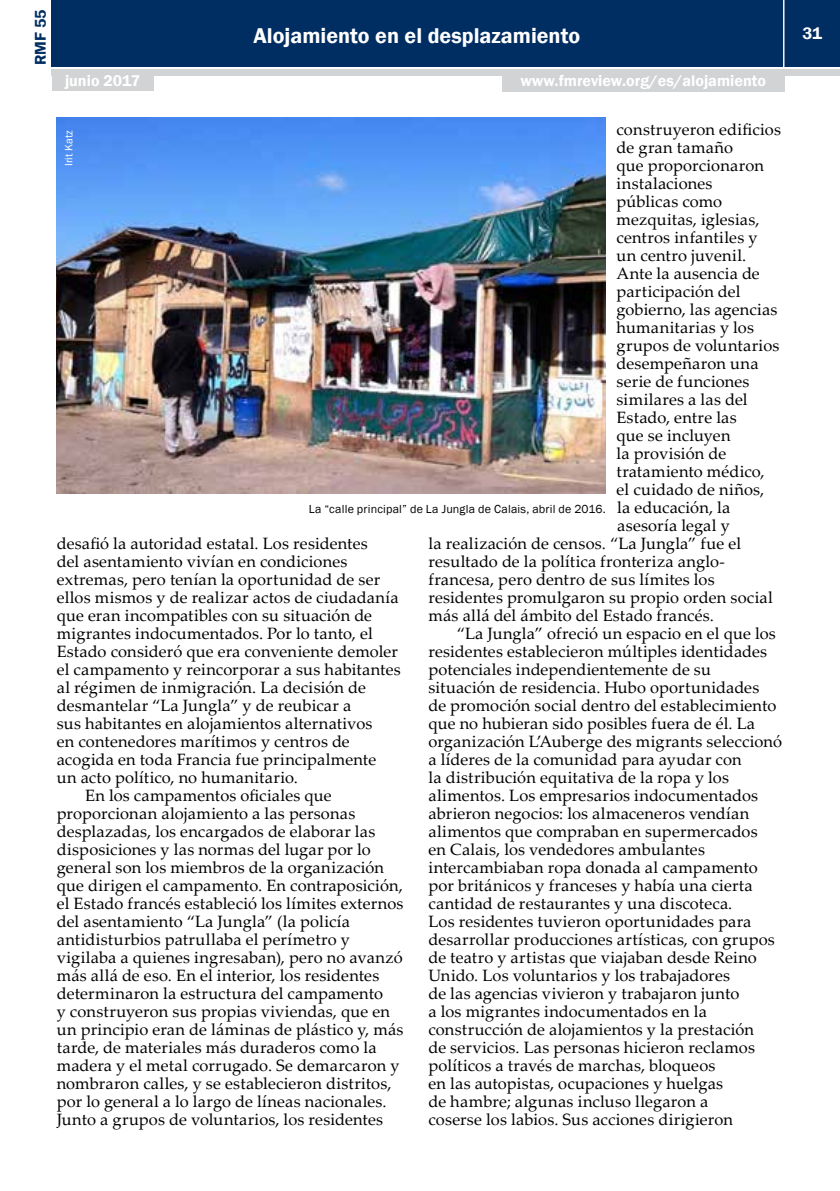
<style>
.page{position:relative;width:840px;height:1191px;background:#fff}
.page>*{position:absolute;margin:0;border:0;box-sizing:border-box;transform-origin:0 0}
.t1{font:600 22px "Franklin Gothic";color:#fff}
.t2{font:600 17px "Franklin Gothic";color:#fff}
.t3{font:16.4px "Palatino Linotype";letter-spacing:.01em;color:#000}
.t4{font:600 16px "Franklin Gothic";color:#fff}
.t5{font:600 16px "Franklin Gothic";color:#002d62}
.t6{font:12px "Franklin Gothic";letter-spacing:.015em;color:#000}
.t7{font:11px "Franklin Gothic";color:#fff}
</style>
<div class="page">
<div style="left:52px;top:0;width:787px;height:66px;background:#002d62"></div>
<div style="left:52px;top:69px;width:787px;height:6px;background:#d1d3d4"></div>
<hr style="left:782px;top:0;width:2px;height:68px;background:#fff">
<div style="left:52px;top:73px;width:101px;height:18px;background:#d1d3d4"></div>
<div style="left:501px;top:74px;width:283px;height:18px;background:#d1d3d4"></div>
<img style="left:57px;top:118px;width:547px;height:375px">
<p class="t5" style="left:31px;top:65px;width:57px;rotate:-90deg">RMF 55</p>
<h1 class="t1" style="left:253px;top:22px;width:328px">Alojamiento en el desplazamiento</h1>
<p class="t4" style="left:65px;top:71px;width:77px">junio 2017</p>
<p class="t4" style="left:520px;top:71px;width:247px">www.fmreview.org/es/alojamiento</p>
<p class="t3" style="left:616px;top:117px;width:166px">construyeron edificios</p>
<p class="t3" style="left:616px;top:135px;width:118px">de gran tamaño</p>
<p class="t3" style="left:616px;top:153px;width:149px">que proporcionaron</p>
<p class="t3" style="left:616px;top:171px;width:97px">instalaciones</p>
<p class="t3" style="left:616px;top:189px;width:107px">públicas como</p>
<p class="t3" style="left:616px;top:207px;width:144px">mezquitas, iglesias,</p>
<p class="t3" style="left:616px;top:225px;width:142px">centros infantiles y</p>
<p class="t3" style="left:616px;top:243px;width:131px">un centro juvenil.</p>
<p class="t3" style="left:616px;top:261px;width:145px">Ante la ausencia de</p>
<p class="t3" style="left:616px;top:279px;width:125px">participación del</p>
<p class="t3" style="left:616px;top:297px;width:162px">gobierno, las agencias</p>
<p class="t3" style="left:616px;top:315px;width:139px">humanitarias y los</p>
<p class="t3" style="left:616px;top:333px;width:164px">grupos de voluntarios</p>
<p class="t3" style="left:616px;top:351px;width:143px">desempeñaron una</p>
<p class="t3" style="left:616px;top:369px;width:134px">serie de funciones</p>
<p class="t3" style="left:616px;top:387px;width:133px">similares a las del</p>
<p class="t3" style="left:616px;top:405px;width:122px">Estado, entre las</p>
<p class="t3" style="left:616px;top:423px;width:115px">que se incluyen</p>
<p class="t3" style="left:616px;top:442px;width:111px">la provisión de</p>
<p class="t3" style="left:616px;top:460px;width:150px">tratamiento médico,</p>
<p class="t3" style="left:616px;top:478px;width:149px">el cuidado de niños,</p>
<p class="t3" style="left:617px;top:496px;width:115px">la educación, la</p>
<p class="t3" style="left:617px;top:514px;width:114px">asesoría legal y</p>
<p class="t3" style="left:428px;top:532px;width:314px">la realización de censos. “La Jungla” fue el</p>
<p class="t3" style="left:428px;top:550px;width:298px">resultado de la política fronteriza anglo-</p>
<p class="t3" style="left:428px;top:568px;width:288px">francesa, pero dentro de sus límites los</p>
<p class="t3" style="left:428px;top:586px;width:346px">residentes promulgaron su propio orden social</p>
<p class="t3" style="left:428px;top:604px;width:287px">más allá del ámbito del Estado francés.</p>
<p class="t3" style="left:456px;top:622px;width:320px">“La Jungla” ofreció un espacio en el que los</p>
<p class="t3" style="left:428px;top:640px;width:340px">residentes establecieron múltiples identidades</p>
<p class="t3" style="left:428px;top:658px;width:284px">potenciales independientemente de su</p>
<p class="t3" style="left:428px;top:676px;width:332px">situación de residencia. Hubo oportunidades</p>
<p class="t3" style="left:428px;top:694px;width:349px">de promoción social dentro del establecimiento</p>
<p class="t3" style="left:428px;top:712px;width:328px">que no hubieran sido posibles fuera de él. La</p>
<p class="t3" style="left:428px;top:730px;width:355px">organización L’Auberge des migrants seleccionó</p>
<p class="t3" style="left:428px;top:748px;width:314px">a líderes de la comunidad para ayudar con</p>
<p class="t3" style="left:428px;top:766px;width:302px">la distribución equitativa de la ropa y los</p>
<p class="t3" style="left:428px;top:784px;width:331px">alimentos. Los empresarios indocumentados</p>
<p class="t3" style="left:428px;top:802px;width:322px">abrieron negocios: los almaceneros vendían</p>
<p class="t3" style="left:428px;top:820px;width:330px">alimentos que compraban en supermercados</p>
<p class="t3" style="left:428px;top:838px;width:278px">en Calais, los vendedores ambulantes</p>
<p class="t3" style="left:428px;top:856px;width:330px">intercambiaban ropa donada al campamento</p>
<p class="t3" style="left:428px;top:874px;width:326px">por británicos y franceses y había una cierta</p>
<p class="t3" style="left:428px;top:892px;width:305px">cantidad de restaurantes y una discoteca.</p>
<p class="t3" style="left:428px;top:910px;width:324px">Los residentes tuvieron oportunidades para</p>
<p class="t3" style="left:428px;top:928px;width:348px">desarrollar producciones artísticas, con grupos</p>
<p class="t3" style="left:428px;top:946px;width:330px">de teatro y artistas que viajaban desde Reino</p>
<p class="t3" style="left:428px;top:964px;width:303px">Unido. Los voluntarios y los trabajadores</p>
<p class="t3" style="left:428px;top:982px;width:312px">de las agencias vivieron y trabajaron junto</p>
<p class="t3" style="left:428px;top:1000px;width:280px">a los migrantes indocumentados en la</p>
<p class="t3" style="left:428px;top:1018px;width:327px">construcción de alojamientos y la prestación</p>
<p class="t3" style="left:428px;top:1036px;width:328px">de servicios. Las personas hicieron reclamos</p>
<p class="t3" style="left:428px;top:1054px;width:288px">políticos a través de marchas, bloqueos</p>
<p class="t3" style="left:428px;top:1072px;width:296px">en las autopistas, ocupaciones y huelgas</p>
<p class="t3" style="left:428px;top:1090px;width:281px">de hambre; algunas incluso llegaron a</p>
<p class="t3" style="left:428px;top:1108px;width:306px">coserse los labios. Sus acciones dirigieron</p>
<p class="t7" style="left:62px;top:166px;width:37px;rotate:-90deg">Irit Katz</p>
<p class="t6" style="left:309px;top:502px;width:298px">La “calle principal” de La Jungla de Calais, abril de 2016.</p>
<p class="t3" style="left:57px;top:531px;width:312px">desafió la autoridad estatal. Los residentes</p>
<p class="t3" style="left:57px;top:549px;width:292px">del asentamiento vivían en condiciones</p>
<p class="t3" style="left:57px;top:567px;width:325px">extremas, pero tenían la oportunidad de ser</p>
<p class="t3" style="left:57px;top:585px;width:343px">ellos mismos y de realizar actos de ciudadanía</p>
<p class="t3" style="left:57px;top:603px;width:317px">que eran incompatibles con su situación de</p>
<p class="t3" style="left:57px;top:621px;width:317px">migrantes indocumentados. Por lo tanto, el</p>
<p class="t3" style="left:57px;top:639px;width:342px">Estado consideró que era conveniente demoler</p>
<p class="t3" style="left:57px;top:657px;width:345px">el campamento y reincorporar a sus habitantes</p>
<p class="t3" style="left:57px;top:675px;width:310px">al régimen de inmigración. La decisión de</p>
<p class="t3" style="left:57px;top:693px;width:296px">desmantelar “La Jungla” y de reubicar a</p>
<p class="t3" style="left:57px;top:711px;width:317px">sus habitantes en alojamientos alternativos</p>
<p class="t3" style="left:57px;top:729px;width:294px">en contenedores marítimos y centros de</p>
<p class="t3" style="left:57px;top:747px;width:321px">acogida en toda Francia fue principalmente</p>
<p class="t3" style="left:57px;top:765px;width:242px">un acto político, no humanitario.</p>
<p class="t3" style="left:85px;top:783px;width:248px">En los campamentos oficiales que</p>
<p class="t3" style="left:57px;top:801px;width:300px">proporcionan alojamiento a las personas</p>
<p class="t3" style="left:57px;top:819px;width:320px">desplazadas, los encargados de elaborar las</p>
<p class="t3" style="left:57px;top:837px;width:315px">disposiciones y las normas del lugar por lo</p>
<p class="t3" style="left:57px;top:855px;width:329px">general son los miembros de la organización</p>
<p class="t3" style="left:57px;top:873px;width:347px">que dirigen el campamento. En contraposición,</p>
<p class="t3" style="left:57px;top:891px;width:348px">el Estado francés estableció los límites externos</p>
<p class="t3" style="left:57px;top:909px;width:294px">del asentamiento “La Jungla” (la policía</p>
<p class="t3" style="left:57px;top:927px;width:294px">antidisturbios patrullaba el perímetro y</p>
<p class="t3" style="left:57px;top:945px;width:347px">vigilaba a quienes ingresaban), pero no avanzó</p>
<p class="t3" style="left:57px;top:963px;width:324px">más allá de eso. En el interior, los residentes</p>
<p class="t3" style="left:57px;top:981px;width:327px">determinaron la estructura del campamento</p>
<p class="t3" style="left:57px;top:999px;width:334px">y construyeron sus propias viviendas, que en</p>
<p class="t3" style="left:57px;top:1017px;width:348px">un principio eran de láminas de plástico y, más</p>
<p class="t3" style="left:57px;top:1035px;width:321px">tarde, de materiales más duraderos como la</p>
<p class="t3" style="left:57px;top:1053px;width:344px">madera y el metal corrugado. Se demarcaron y</p>
<p class="t3" style="left:57px;top:1071px;width:336px">nombraron calles, y se establecieron distritos,</p>
<p class="t3" style="left:57px;top:1089px;width:331px">por lo general a lo largo de líneas nacionales.</p>
<p class="t3" style="left:57px;top:1107px;width:328px">Junto a grupos de voluntarios, los residentes</p>
<p class="t2" style="left:801px;top:23px;width:21px">31</p>
</div>
